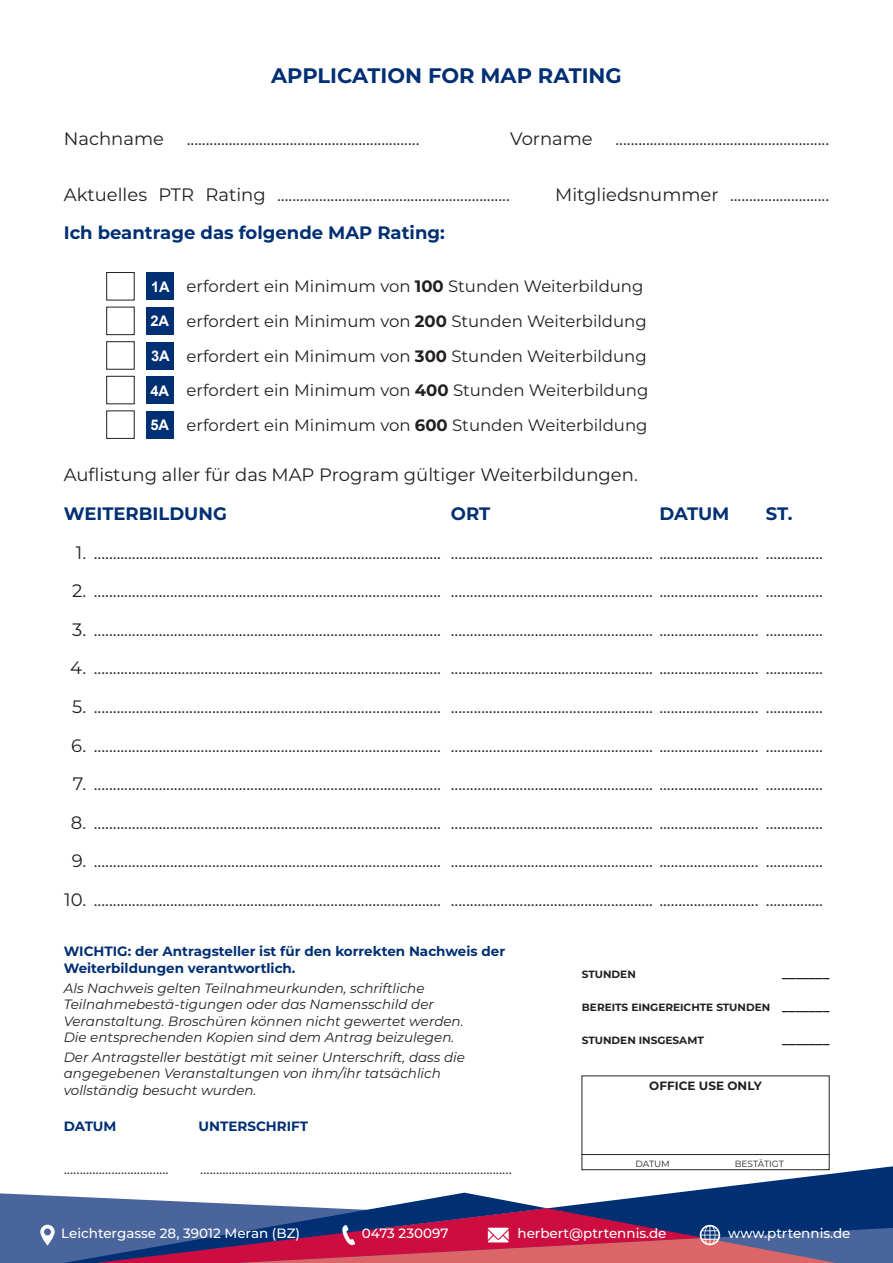
<style>
.page{position:relative;width:893px;height:1263px;background:#fff}
.page>*{position:absolute;margin:0;border:0;box-sizing:border-box;transform-origin:0 0}
.t1{font:700 21px "Montserrat";color:#002f73}
.t2{font:18px "Montserrat";color:#231f20}
.t3{font:700 18px "Montserrat";color:#002f73}
.t4{font:16.5px "Montserrat";color:#231f20}
.t5{font:15px "Montserrat";color:#231f20}
.t6{font:700 14.7px "Arial";color:#fff}
.t7{font:italic 13.5px/16.2px "Montserrat";color:#231f20}
.t8{font:700 13.5px/16.2px "Montserrat";color:#002f73}
.t9{font:500 13.5px "Montserrat";color:#fff}
.t10{font:700 13.5px "Montserrat";color:#231f20}
.t11{font:700 12px "Montserrat";color:#231f20}
.t12{font:700 10.5px "Montserrat";color:#231f20}
.t13{font:9px "Montserrat";letter-spacing:-.005em;color:#231f20}
.s1{font-weight:700}
.s2{font-size:13.5px}
</style>
<div class="page">
<svg style="left:463px;top:1165px;width:430px;height:28px"></svg>
<svg style="left:0;top:1193px;width:893px;height:70px;background:#715381"></svg>
<div style="left:146px;top:273px;width:28px;height:27px;background:#002f73"></div>
<div style="left:146px;top:307px;width:27px;height:28px;background:#002f73"></div>
<div style="left:146px;top:342px;width:28px;height:27px;background:#002f73"></div>
<div style="left:146px;top:376px;width:27px;height:28px;background:#002f73"></div>
<div style="left:146px;top:411px;width:27px;height:28px;background:#002f73"></div>
<div style="left:106px;top:272px;width:29px;height:28px;border:1px solid #231f20"></div>
<div style="left:106px;top:341px;width:29px;height:29px;border:1px solid #231f20"></div>
<div style="left:106px;top:307px;width:29px;height:28px;border:1px solid #231f20"></div>
<div style="left:106px;top:376px;width:29px;height:28px;border:1px solid #231f20"></div>
<div style="left:106px;top:410px;width:29px;height:29px;border:1px solid #231f20"></div>
<div style="left:582px;top:1075px;width:248px;height:95px;border:1px solid #231f20"></div>
<hr style="left:582px;top:1154px;width:248px;height:1px;background:#231f20">
<p class="t1" style="left:271px;top:61px;width:352px">APPLICATION FOR MAP RATING</p>
<p class="t2" style="left:64px;top:126px;width:102px">Nachname</p>
<p class="t2" style="left:187px;top:126px;width:234px">.............................................................</p>
<p class="t2" style="left:510px;top:126px;width:84px">Vorname</p>
<p class="t2" style="left:615px;top:126px;width:215px">........................................................</p>
<p class="t2" style="left:64px;top:182px;width:448px">Aktuelles PTR Rating .............................................................</p>
<p class="t2" style="left:555px;top:182px;width:276px">Mitgliedsnummer ..........................</p>
<p class="t3" style="left:64px;top:220px;width:383px">Ich beantrage das folgende MAP Rating:</p>
<p class="t4" style="left:186px;top:275px;width:459px">erfordert ein Minimum von <span class="s1">100</span> Stunden Weiterbildung</p>
<p class="t4" style="left:186px;top:310px;width:462px">erfordert ein Minimum von <span class="s1">200</span> Stunden Weiterbildung</p>
<p class="t4" style="left:186px;top:344px;width:462px">erfordert ein Minimum von <span class="s1">300</span> Stunden Weiterbildung</p>
<p class="t4" style="left:186px;top:379px;width:463px">erfordert ein Minimum von <span class="s1">400</span> Stunden Weiterbildung</p>
<p class="t4" style="left:186px;top:414px;width:463px">erfordert ein Minimum von <span class="s1">600</span> Stunden Weiterbildung</p>
<p class="t6" style="left:151px;top:277px;width:20px">1A</p>
<p class="t6" style="left:150px;top:311px;width:20px">2A</p>
<p class="t6" style="left:151px;top:346px;width:20px">3A</p>
<p class="t6" style="left:150px;top:381px;width:20px">4A</p>
<p class="t6" style="left:150px;top:415px;width:20px">5A</p>
<p class="t2" style="left:64px;top:463px;width:576px">Auflistung aller für das MAP Program gültiger Weiterbildungen.</p>
<p class="t3" style="left:64px;top:501px;width:165px">WEITERBILDUNG</p>
<p class="t3" style="left:451px;top:501px;width:41px">ORT</p>
<p class="t3" style="left:659px;top:501px;width:72px">DATUM</p>
<p class="t3" style="left:766px;top:501px;width:28px">ST.</p>
<p class="t2" style="left:76px;top:540px;width:749px">1. ........................................................................................... ..................................................... .......................... ...............</p>
<p class="t2" style="left:72px;top:578px;width:752px">2. ........................................................................................... ..................................................... .......................... ...............</p>
<p class="t2" style="left:72px;top:617px;width:752px">3. ........................................................................................... ..................................................... .......................... ...............</p>
<p class="t2" style="left:70px;top:656px;width:754px">4. ........................................................................................... ..................................................... .......................... ...............</p>
<p class="t2" style="left:72px;top:694px;width:752px">5. ........................................................................................... ..................................................... .......................... ...............</p>
<p class="t2" style="left:71px;top:733px;width:753px">6. ........................................................................................... ..................................................... .......................... ...............</p>
<p class="t2" style="left:73px;top:771px;width:752px">7. ........................................................................................... ..................................................... .......................... ...............</p>
<p class="t2" style="left:71px;top:810px;width:754px">8. ........................................................................................... ..................................................... .......................... ...............</p>
<p class="t2" style="left:72px;top:849px;width:753px">9. ........................................................................................... ..................................................... .......................... ...............</p>
<p class="t2" style="left:64px;top:887px;width:760px">10. ........................................................................................... ..................................................... .......................... ...............</p>
<p class="t8" style="left:64px;top:943px;width:443px">WICHTIG: der Antragsteller ist für den korrekten Nachweis der<br>Weiterbildungen verantwortlich.</p>
<p class="t7" style="left:64px;top:980px;width:401px">Als Nachweis gelten Teilnahmeurkunden, schriftliche<br>Teilnahmebestä-tigungen oder das Namensschild der<br>Veranstaltung. Broschüren können nicht gewertet werden.</p>
<p class="t7" style="left:64px;top:1028px;width:392px">Die entsprechenden Kopien sind dem Antrag beizulegen.</p>
<p class="t7" style="left:64px;top:1049px;width:403px">Der Antragsteller bestätigt mit seiner Unterschrift, dass die angegebenen Veranstaltungen von ihm/ihr tatsächlich vollständig besucht wurden.</p>
<p class="t8" style="left:64px;top:1118px;width:54px">DATUM</p>
<p class="t8" style="left:199px;top:1118px;width:111px">UNTERSCHRIFT</p>
<p class="t12" style="left:582px;top:967px;width:55px">STUNDEN</p>
<p class="t10" style="left:782px;top:963px;width:49px">_______</p>
<p class="t12" style="left:582px;top:1000px;width:249px">BEREITS EINGEREICHTE STUNDEN <span class="s2">_______</span></p>
<p class="t12" style="left:582px;top:1033px;width:123px">STUNDEN INSGESAMT</p>
<p class="t10" style="left:782px;top:1030px;width:49px">_______</p>
<p class="t11" style="left:649px;top:1077px;width:114px">OFFICE USE ONLY</p>
<p class="t5" style="left:64px;top:1158px;width:106px">.................................</p>
<p class="t5" style="left:200px;top:1158px;width:313px">..................................................................................................</p>
<p class="t13" style="left:636px;top:1157px;width:36px">DATUM</p>
<p class="t13" style="left:735px;top:1157px;width:51px">BESTÄTIGT</p>
<p class="t9" style="left:61px;top:1224px;width:240px">Leichtergasse 28, 39012 Meran (BZ)</p>
<p class="t9" style="left:362px;top:1224px;width:88px">0473 230097</p>
<p class="t9" style="left:517px;top:1224px;width:151px">herbert@ptrtennis.de</p>
<p class="t9" style="left:728px;top:1224px;width:124px">www.ptrtennis.de</p>
</div>
